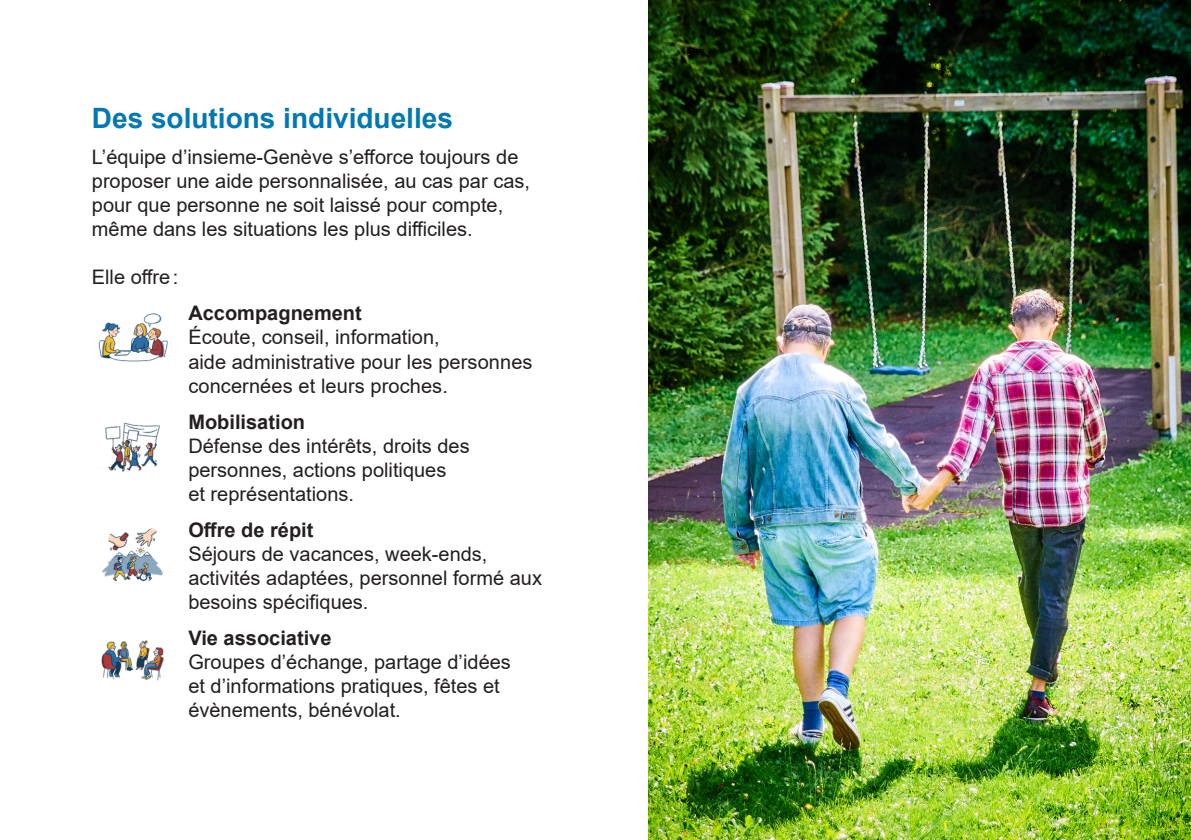
<style>
.page{position:relative;width:1191px;height:840px;background:#fff}
.page>*{position:absolute;margin:0;border:0;box-sizing:border-box;transform-origin:0 0}
.t1{font:700 28px "Arial";color:#0078b3}
.t2{font:20px/24px "Arial";color:#231f20}
.t3{font:700 20px "Arial";color:#231f20}
</style>
<div class="page">
<img style="left:648px;top:0;width:543px;height:839px">
<img style="left:98px;top:313px;width:70px;height:49px">
<img style="left:105px;top:422px;width:55px;height:50px">
<img style="left:102px;top:528px;width:61px;height:54px">
<img style="left:101px;top:640px;width:63px;height:41px">
<p class="t1" style="left:92px;top:99px;width:363px">Des solutions individuelles</p>
<p class="t2" style="left:92px;top:145px;width:439px">L’équipe d’insieme-Genève s’efforce toujours de proposer une aide personnalisée, au cas par cas, pour que personne ne soit laissé pour compte, même dans les situations les plus difficiles.</p>
<p class="t2" style="left:92px;top:265px;width:88px">Elle offre:</p>
<p class="t3" style="left:188px;top:299px;width:175px">Accompagnement</p>
<p class="t2" style="left:188px;top:325px;width:346px">Écoute, conseil, information,<br>aide administrative pour les personnes concernées et leurs proches.</p>
<p class="t3" style="left:188px;top:407px;width:118px">Mobilisation</p>
<p class="t2" style="left:188px;top:433px;width:283px">Défense des intérêts, droits des personnes, actions politiques<br>et représentations.</p>
<p class="t3" style="left:188px;top:515px;width:127px">Offre de répit</p>
<p class="t2" style="left:188px;top:541px;width:355px">Séjours de vacances, week-ends, activités adaptées, personnel formé aux besoins spécifiques.</p>
<p class="t3" style="left:188px;top:623px;width:145px">Vie associative</p>
<p class="t2" style="left:188px;top:649px;width:324px">Groupes d’échange, partage d’idées et d’informations pratiques, fêtes et évènements, bénévolat.</p>
</div>
